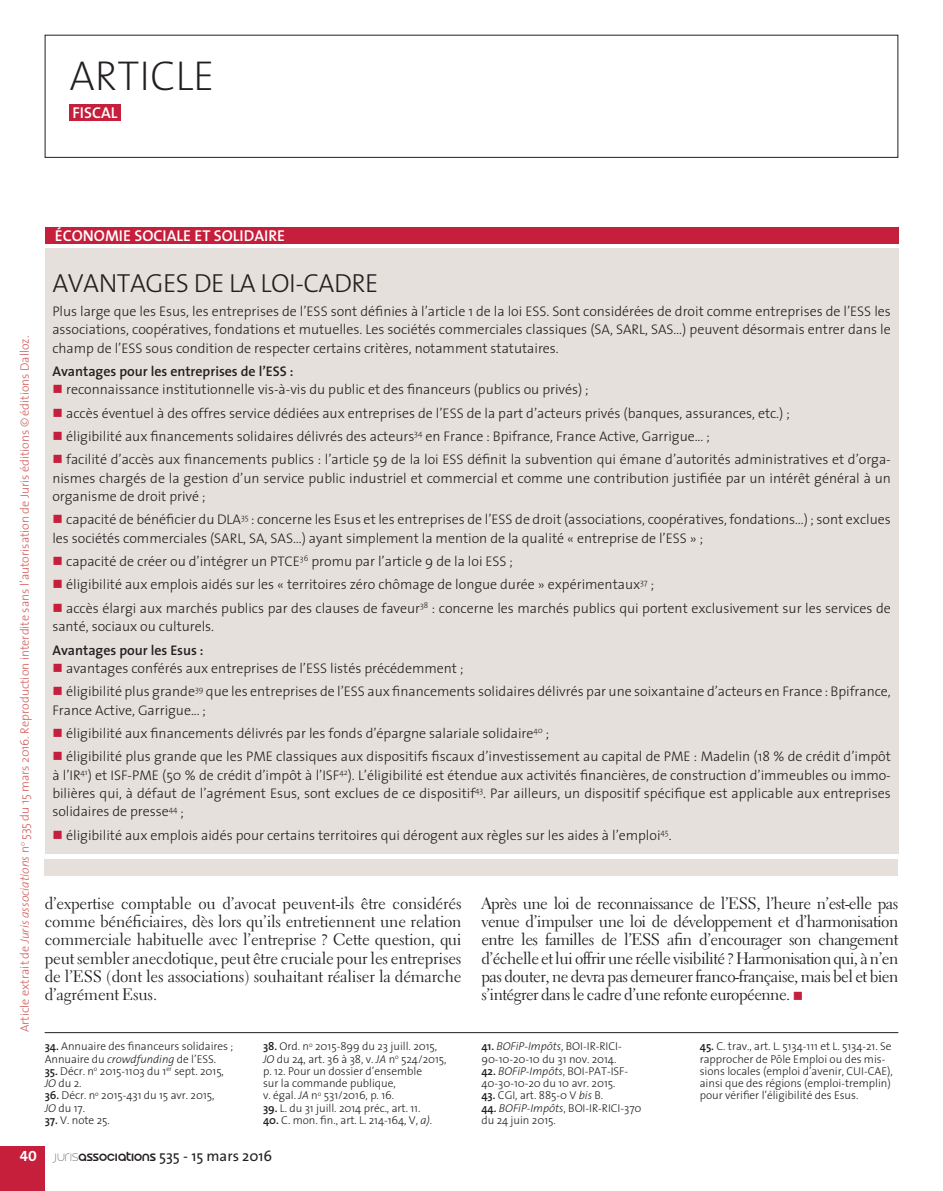
<style>
.page{position:relative;width:943px;height:1191px;background:#fff}
.page>*{position:absolute;margin:0;border:0;box-sizing:border-box;transform-origin:0 0}
.t1{font:42px "The Sans Extra Light Caps";color:#231f20}
.t2{font:300 26.25px "The Sans";letter-spacing:-.02em;color:#231f20}
.t3{font:16.62px/18.4px "Electra LT Std";letter-spacing:-.02em;color:#231f20;text-align:justify}
.t4{font:600 15.75px "The Sans";color:#fff}
.t5{font:14.88px "The Sans";color:#231f20}
.t6{font:300 14px/18.4px "The Sans";letter-spacing:-.005em;color:#231f20;text-align:justify}
.t7{font:600 14px "The Sans";letter-spacing:-.005em;color:#231f20}
.t8{font:300 12.25px "The Sans";letter-spacing:-.005em;color:#d1605d}
.t9{font:300 11.38px/12.2px "The Sans";letter-spacing:-.005em;color:#231f20}
.s1{font-style:italic}
.s2{color:#c51f3c}
.s3{font-weight:600}
.s4{font-family:"The Sans Bold Caps";color:#fff}
.s5{font-family:"Spruce";font-weight:300}
.s6{font-family:"Spruce";font-weight:500}
</style>
<div class="page">
<div style="left:0;top:1146px;width:45px;height:45px;background:#c51f3c"></div>
<div style="left:69px;top:104px;width:52px;height:17px;background:#c51f3c"></div>
<div style="left:45px;top:35px;width:853px;height:123px;border:1px solid #231f20"></div>
<hr style="left:45px;top:1032px;width:853px;height:1px;background:#231f20">
<div style="left:45px;top:227px;width:853px;height:17px;background:#c51f3c"></div>
<div style="left:45px;top:859px;width:853px;height:16px;background:#e6e0dc"></div>
<div style="left:45px;top:248px;width:853px;height:606px;background:#e6e0dc"></div>
<h1 class="t1" style="left:69px;top:42px;width:147px">ARTICLE</h1>
<p class="t4" style="left:73px;top:100px;width:47px">Fiscal</p>
<p class="t8" style="left:15px;top:1032px;width:698px;rotate:-90deg">Article extrait de <span class="s1">Juris associations</span> n<sup>o</sup> 535 du 15 mars 2016. Reproduction interdite sans l’autorisation de Juris éditions © éditions Dalloz.</p>
<p class="t4" style="left:55px;top:223px;width:232px">Économie sociale et solidaire</p>
<h2 class="t2" style="left:52px;top:262px;width:328px">Avantages de la lo i-cadre</h2>
<p class="t6" style="left:52px;top:301px;width:840px">Plus large que les Esus, les entreprises de l’ESS sont définies à l’article 1 de la loi ESS. Sont considérées de droit comme entreprises de l’ESS les associations, coopératives, fondations et mutuelles. Les sociétés commerciales classiques (SA, SARL, SAS…) peuvent désormais entrer dans le champ de l’ESS sous condition de respecter certains critères, notamment statutaires.</p>
<p class="t7" style="left:52px;top:359px;width:220px">Avantages pour les entreprises de l’ESS</p>
<p class="t7" style="left:290px;top:359px;width:5px">:</p>
<p class="t6" style="left:52px;top:380px;width:538px"><span class="s2">■</span> reconnaissance institutionnelle vis-à-vis du public et des financeurs (publics ou privés) ;</p>
<p class="t6" style="left:52px;top:403px;width:739px"><span class="s2">■</span> accès éventuel à des offres service dédiées aux entreprises de l’ESS de la part d’acteurs privés (banques, assurances, etc.) ;</p>
<p class="t6" style="left:52px;top:426px;width:659px"><span class="s2">■</span> éligibilité aux financements solidaires délivrés des acteurs<sup>34</sup> en France : Bpifrance, France Active, Garrigue... ;</p>
<p class="t6" style="left:52px;top:450px;width:840px"><span class="s2">■</span> facilité d’accès aux financements publics : l’article 59 de la loi ESS définit la subvention qui émane d’autorités administratives et d’orga&shy;nismes chargés de la gestion d’un service public industriel et commercial et comme une contribution justifiée par un intérêt général à un organisme de droit privé ;</p>
<p class="t6" style="left:52px;top:510px;width:840px"><span class="s2">■</span> capacité de bénéficier du DLA<sup>35</sup> : concerne les Esus et les entreprises de l’ESS de droit (associations, coopératives, fondations…) ; sont exclues les sociétés commerciales (SARL, SA, SAS…) ayant simplement la mention de la qualité « entreprise de l’ESS » ;</p>
<p class="t6" style="left:52px;top:552px;width:462px"><span class="s2">■</span> capacité de créer ou d’intégrer un PTCE <sup>36</sup> promu par l’article 9 de la loi ESS ;</p>
<p class="t6" style="left:52px;top:575px;width:603px"><span class="s2">■</span> éligibilité aux emplois aidés sur les « territoires zéro chômage de longue durée » expérimentaux<sup>37</sup> ;</p>
<p class="t6" style="left:52px;top:598px;width:840px"><span class="s2">■</span> accès élargi aux marchés publics par des clauses de faveur<sup>38</sup> : concerne les marchés publics qui portent exclusivement sur les services de santé, sociaux ou culturels.</p>
<p class="t7" style="left:52px;top:638px;width:153px">Avantages pour les Esus :</p>
<p class="t6" style="left:52px;top:658px;width:412px"><span class="s2">■</span> avantages conférés aux entreprises de l’ESS listés précédemment ;</p>
<p class="t6" style="left:52px;top:682px;width:840px"><span class="s2">■</span> éligibilité plus grande<sup>39</sup> que les entreprises de l’ESS aux financements solidaires délivrés par une soixantaine d’acteurs en France : Bpifrance,<br>France Active, Garrigue... ;</p>
<p class="t6" style="left:52px;top:723px;width:498px"><span class="s2">■</span> éligibilité aux financements délivrés par les fonds d’épargne salariale solidaire<sup>40</sup> ;</p>
<p class="t6" style="left:52px;top:747px;width:840px"><span class="s2">■</span> éligibilité plus grande que les PME classiques aux dispositifs fiscaux d’investissement au capital de PME : Madelin (18 % de crédit d’impôt à l’I R<sup>41</sup>) et ISF-PME (50 % de crédit d’impôt à l’ISF<sup>42</sup>). L’éligibilité est étendue aux activités financières, de construction d’immeubles ou immo&shy;bilières qui, à défaut de l’agrément Esus, sont exclues de ce dispositif<sup>43</sup>. Par ailleurs, un dispositif spécifique est applicable aux entreprises solidaires de presse<sup>44</sup> ;</p>
<p class="t6" style="left:52px;top:825px;width:620px"><span class="s2">■</span> éligibilité aux emplois aidés pour certains territoires qui dérogent aux règles sur les aides à l’emploi<sup>45</sup>.</p>
<p class="t3" style="left:45px;top:893px;width:418px">d’expertise comptable ou d’avocat peuvent-ils être considérés comme bénéficiaires, dès lors qu’ils entretiennent une relation commerciale habituelle avec l’entreprise ? Cette question, qui peut sembler anecdotique, peut être cruciale pour les entreprises de l’ESS (dont les associations) souhaitant réaliser la démarche d’agrément Esus.</p>
<p class="t9" style="left:45px;top:1040px;width:190px"><span class="s3">34.</span> Annuaire des financeurs solidaires ;<br>Annuaire du <span class="s1">crowdfunding</span> de l’ESS.</p>
<p class="t9" style="left:45px;top:1064px;width:181px"><span class="s3">35.</span> Décr. n<sup>o</sup> 2015-1103 du 1<sup>er</sup> sept. 2015,<br><span class="s1">JO</span> du 2.</p>
<p class="t9" style="left:45px;top:1089px;width:171px"><span class="s3">36.</span> Décr. n<sup>o</sup> 2015-431 du 15 avr. 2015,<br><span class="s1">JO</span> du 17.</p>
<p class="t9" style="left:45px;top:1113px;width:67px"><span class="s3">37.</span> V. note 25.</p>
<p class="t9" style="left:263px;top:1040px;width:185px"><span class="s3">38.</span> Ord. n<sup>o</sup> 2015-899 du 23 juill. 2015,<br><span class="s1">JO</span> du 24, art. 36 à 38, v. <span class="s1">JA</span> n<sup>o</sup> 524/2015, p. 12. Pour un dossier d’ensemble<br>sur la commande publique,<br>v. égal. <span class="s1">JA</span> n<sup>o</sup> 531/2016, p. 16.</p>
<p class="t9" style="left:263px;top:1101px;width:159px"><span class="s3">39.</span> L. du 31 juill. 2014 préc., art. 11.</p>
<p class="t9" style="left:263px;top:1113px;width:171px"><span class="s3">40.</span> C. mon. fin., art. L. 214-164, V, <span class="s1">a)</span>.</p>
<p class="t3" style="left:481px;top:893px;width:418px">Après une loi de reconnaissance de l’ESS, l’heure n’est-elle pas venue d’impulser une loi de développement et d’harmonisation entre les familles de l’ESS afin d’encourager son changement d’échelle et lui offrir une réelle visibilité ? Harmonisation qui, à n’en pas douter, ne devra pas demeurer franco-française, mais bel et bien s’intégrer dans le cadre d’une refonte européenne. <span class="s2">■</span></p>
<p class="t9" style="left:481px;top:1040px;width:142px"><span class="s3">41.</span> <span class="s1">BOFiP-Impôts</span>, BOI -I R-RI CI -<br>90-10-20-10 du 31 nov. 2014.</p>
<p class="t9" style="left:481px;top:1064px;width:148px"><span class="s3">42.</span> <span class="s1">BOFiP-Impôts</span>, BOI -PAT-I SF-<br>40-30-10-20 du 10 avr. 2015.</p>
<p class="t9" style="left:481px;top:1089px;width:123px"><span class="s3">43.</span> CGI, art. 885-0 V <span class="s1">bis</span> B.</p>
<p class="t9" style="left:481px;top:1101px;width:162px"><span class="s3">44.</span> <span class="s1">BOFiP-Impôts</span>, BOI -I R-RI CI -370 du 24 juin 2015.</p>
<p class="t9" style="left:699px;top:1040px;width:194px"><span class="s3">45.</span> C. trav., art. L. 5134-111 et L. 5134-21. Se rapprocher de Pôle E mploi ou des mis&shy;sions locales (emploi d’avenir, CUI-CAE), ainsi que des régions (emploi-tremplin) pour vérifier l’éligibilité des Esus.</p>
<p class="t5" style="left:20px;top:1143px;width:254px"><span class="s4">40</span> <span class="s5">juris</span><span class="s6">associations</span> 535 - 15 mars 2016</p>
</div>
